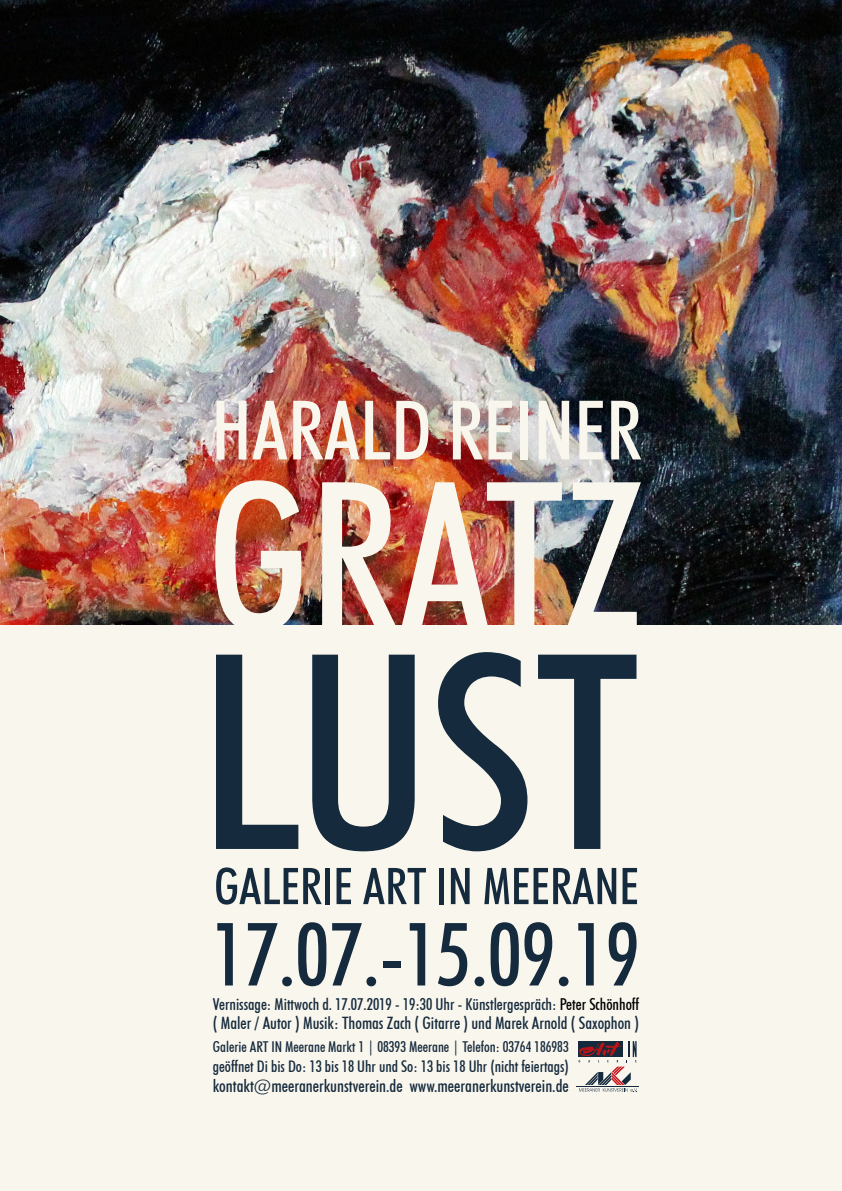
<style>
.page{position:relative;width:842px;height:1191px;background:#fff}
.page>*{position:absolute;margin:0;border:0;box-sizing:border-box;transform-origin:0 0}
.t1{font:500 condensed 272.5px "Futura BT";color:#152a3c}
.t2{font:500 condensed 207.5px "Futura BT";color:#f9f6ee}
.t3{font:500 condensed 87.5px "Futura BT";color:#152a3c}
.t4{font:500 condensed 82.3px "Futura BT";color:#f9f6ee}
.t5{font:500 condensed 50.7px "Futura BT";color:#152a3c}
.t6{font:500 condensed 17.4px "Futura BT";color:#152a3c}
.t7{font:500 condensed 17.1px "Futura BT";color:#152a3c}
.t8{font:500 condensed 16.4px "Futura BT";color:#152a3c}
.t9{font:500 condensed 16px "Futura BT";color:#152a3c}
.t10{font:500 condensed 14.9px "Futura BT";color:#152a3c}
.s1{color:#000}
</style>
<div class="page">
<div style="left:0;top:525px;width:842px;height:666px;background:#f9f6ee"></div>
<img style="left:0;top:0;width:842px;height:625px">
<svg style="left:578px;top:1041px;width:60px;height:51px"></svg>
<h3 class="t4" style="left:211px;top:380px;width:426px">Harald REINER</h3>
<h2 class="t2" style="left:207px;top:430px;width:438px">Gratz</h2>
<h1 class="t1" style="left:199px;top:586px;width:437px">LUST</h1>
<h3 class="t5" style="left:214px;top:855px;width:426px">GALERIE ART IN MEERANE</h3>
<h3 class="t3" style="left:211px;top:901px;width:430px">17.07.-15.09.19</h3>
<p class="t8" style="left:213px;top:994px;width:428px">Vernissage: Mittwoch d. 17.07.2019 - 19:30 Uhr - Künstlergespräch: <span class="s1">Peter Schönhoff</span></p>
<p class="t7" style="left:213px;top:1013px;width:428px">( Maler / Autor ) Musik: Thomas Zach ( Gitarre ) und Marek Arnold ( Saxophon )</p>
<p class="t10" style="left:213px;top:1038px;width:357px">Galerie ART IN Meerane Markt 1 | 08393 Meerane | Telefon: 03764 186983</p>
<p class="t9" style="left:213px;top:1056px;width:357px">geöffnet Di bis Do: 13 bis 18 Uhr und So: 13 bis 18 Uhr (nicht feiertags)</p>
<p class="t6" style="left:213px;top:1074px;width:357px">kontakt@meeranerkunstverein.de www.meeranerkunstverein.de</p>
</div>
